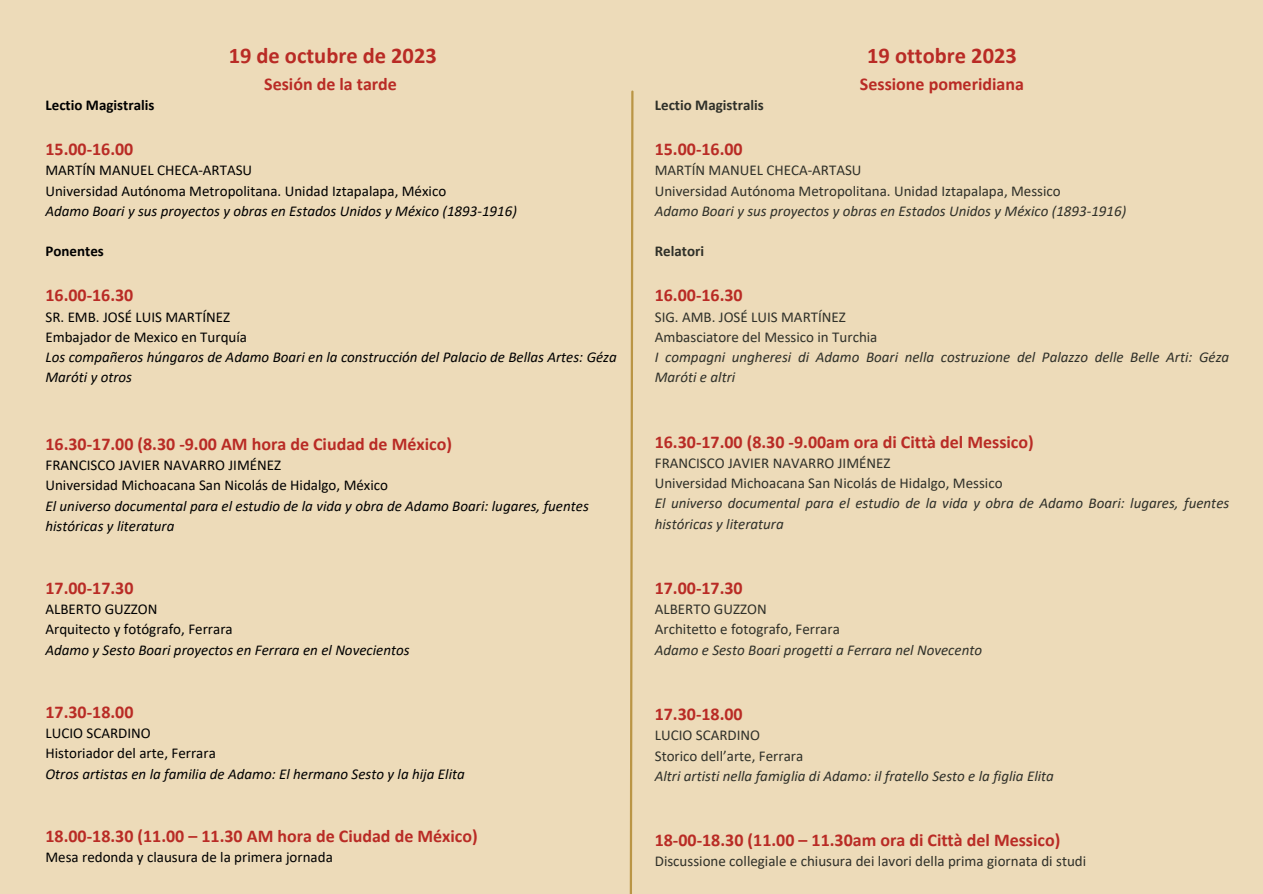
<style>
.page{position:relative;width:1263px;height:894px;background:#fff}
.page>*{position:absolute;margin:0;border:0;box-sizing:border-box;transform-origin:0 0}
.t1{font:700 22.5px "Calibri";color:#b92b25}
.t2{font:700 18px "Calibri";color:#b92b25}
.t3{font:15px "Calibri";color:#2f3029}
.t4{font:italic 15px/20.2px "Calibri";color:#000}
.t5{font:italic 15px/20.2px "Calibri";color:#2f3029}
.t6{font:15px "Calibri";color:#000}
.t7{font:700 15px "Calibri";color:#2f3029}
.t8{font:700 15px "Calibri";color:#000}
</style>
<div class="page">
<div style="left:0;top:0;width:1263px;height:893px;background:#eddbb9"></div>
<svg style="left:629px;top:90px;width:5px;height:803px"></svg>
<p class="t1" style="left:229px;top:46px;width:210px">19 de octubre de 2023</p>
<p class="t2" style="left:264px;top:76px;width:134px">Sesión de la tarde</p>
<p class="t8" style="left:45px;top:99px;width:111px">Lectio Magistralis</p>
<p class="t2" style="left:45px;top:141px;width:89px">15.00-16.00</p>
<p class="t6" style="left:45px;top:164px;width:208px">MARTÍN MANUEL CHECA-ARTASU</p>
<p class="t6" style="left:45px;top:184px;width:402px">Universidad Autónoma Metropolitana. Unidad Iztapalapa, México</p>
<p class="t4" style="left:45px;top:202px;width:473px">Adamo Boari y sus proyectos y obras en Estados Unidos y México (1893-1916)</p>
<p class="t8" style="left:45px;top:245px;width:60px">Ponentes</p>
<p class="t2" style="left:45px;top:288px;width:89px">16.00-16.30</p>
<p class="t6" style="left:45px;top:310px;width:186px">SR. EMB. JOSÉ LUIS MARTÍNEZ</p>
<p class="t6" style="left:45px;top:330px;width:203px">Embajador de Mexico en Turquía</p>
<p class="t4" style="left:45px;top:348px;width:573px">Los compañeros húngaros de Adamo Boari en la construcción del Palacio de Bellas Artes: Géza<br>Maróti y otros</p>
<p class="t2" style="left:45px;top:436px;width:408px">16.30-17.00 (8.30 -9.00 AM hora de Ciudad de México)</p>
<p class="t6" style="left:45px;top:459px;width:237px">FRANCISCO JAVIER NAVARRO JIMÉNEZ</p>
<p class="t6" style="left:45px;top:479px;width:344px">Universidad Michoacana San Nicolás de Hidalgo, México</p>
<p class="t4" style="left:45px;top:496px;width:545px">El universo documental para el estudio de la vida y obra de Adamo Boari: lugares, fuentes históricas y literatura</p>
<p class="t2" style="left:45px;top:580px;width:89px">17.00-17.30</p>
<p class="t6" style="left:45px;top:602px;width:113px">ALBERTO GUZZON</p>
<p class="t6" style="left:45px;top:623px;width:189px">Arquitecto y fotógrafo, Ferrara</p>
<p class="t4" style="left:45px;top:640px;width:366px">Adamo y Sesto Boari proyectos en Ferrara en el Novecientos</p>
<p class="t2" style="left:45px;top:704px;width:89px">17.30-18.00</p>
<p class="t6" style="left:45px;top:726px;width:107px">LUCIO SCARDINO</p>
<p class="t6" style="left:45px;top:746px;width:172px">Historiador del arte, Ferrara</p>
<p class="t4" style="left:45px;top:764px;width:421px">Otros artistas en la familia de Adamo: El hermano Sesto y la hija Elita</p>
<p class="t2" style="left:45px;top:827px;width:434px">18.00-18.30 (11.00 – 11.30 AM hora de Ciudad de México)</p>
<p class="t6" style="left:45px;top:850px;width:289px">Mesa redonda y clausura de la primera jornada</p>
<p class="t1" style="left:867px;top:46px;width:151px">19 ottobre 2023</p>
<p class="t2" style="left:860px;top:76px;width:165px">Sessione pomeridiana</p>
<p class="t7" style="left:655px;top:99px;width:111px">Lectio Magistralis</p>
<p class="t2" style="left:655px;top:141px;width:89px">15.00-16.00</p>
<p class="t3" style="left:655px;top:164px;width:208px">MARTÍN MANUEL CHECA-ARTASU</p>
<p class="t3" style="left:655px;top:184px;width:408px">Universidad Autónoma Metropolitana. Unidad Iztapalapa, Messico</p>
<p class="t5" style="left:655px;top:202px;width:473px">Adamo Boari y sus proyectos y obras en Estados Unidos y México (1893-1916)</p>
<p class="t7" style="left:655px;top:245px;width:51px">Relatori</p>
<p class="t2" style="left:655px;top:288px;width:89px">16.00-16.30</p>
<p class="t3" style="left:655px;top:310px;width:193px">SIG. AMB. JOSÉ LUIS MARTÍNEZ</p>
<p class="t3" style="left:655px;top:330px;width:224px">Ambasciatore del Messico in Turchia</p>
<p class="t5" style="left:655px;top:348px;width:576px">I compagni ungheresi di Adamo Boari nella costruzione del Palazzo delle Belle Arti: Géza<br>Maróti e altri</p>
<p class="t2" style="left:655px;top:434px;width:380px">16.30-17.00 (8.30 -9.00am ora di Città del Messico)</p>
<p class="t3" style="left:655px;top:456px;width:237px">FRANCISCO JAVIER NAVARRO JIMÉNEZ</p>
<p class="t3" style="left:655px;top:477px;width:349px">Universidad Michoacana San Nicolás de Hidalgo, Messico</p>
<p class="t5" style="left:655px;top:494px;width:576px">El universo documental para el estudio de la vida y obra de Adamo Boari: lugares, fuentes históricas y literatura</p>
<p class="t2" style="left:655px;top:580px;width:89px">17.00-17.30</p>
<p class="t3" style="left:655px;top:602px;width:113px">ALBERTO GUZZON</p>
<p class="t3" style="left:655px;top:623px;width:187px">Architetto e fotografo, Ferrara</p>
<p class="t5" style="left:655px;top:640px;width:329px">Adamo e Sesto Boari progetti a Ferrara nel Novecento</p>
<p class="t2" style="left:655px;top:706px;width:89px">17.30-18.00</p>
<p class="t3" style="left:655px;top:728px;width:107px">LUCIO SCARDINO</p>
<p class="t3" style="left:655px;top:749px;width:150px">Storico dell’arte, Ferrara</p>
<p class="t5" style="left:655px;top:766px;width:401px">Altri artisti nella famiglia di Adamo: il fratello Sesto e la figlia Elita</p>
<p class="t2" style="left:655px;top:832px;width:407px">18-00-18.30 (11.00 – 11.30am ora di Città del Messico)</p>
<p class="t3" style="left:655px;top:854px;width:433px">Discussione collegiale e chiusura dei lavori della prima giornata di studi</p>
</div>
